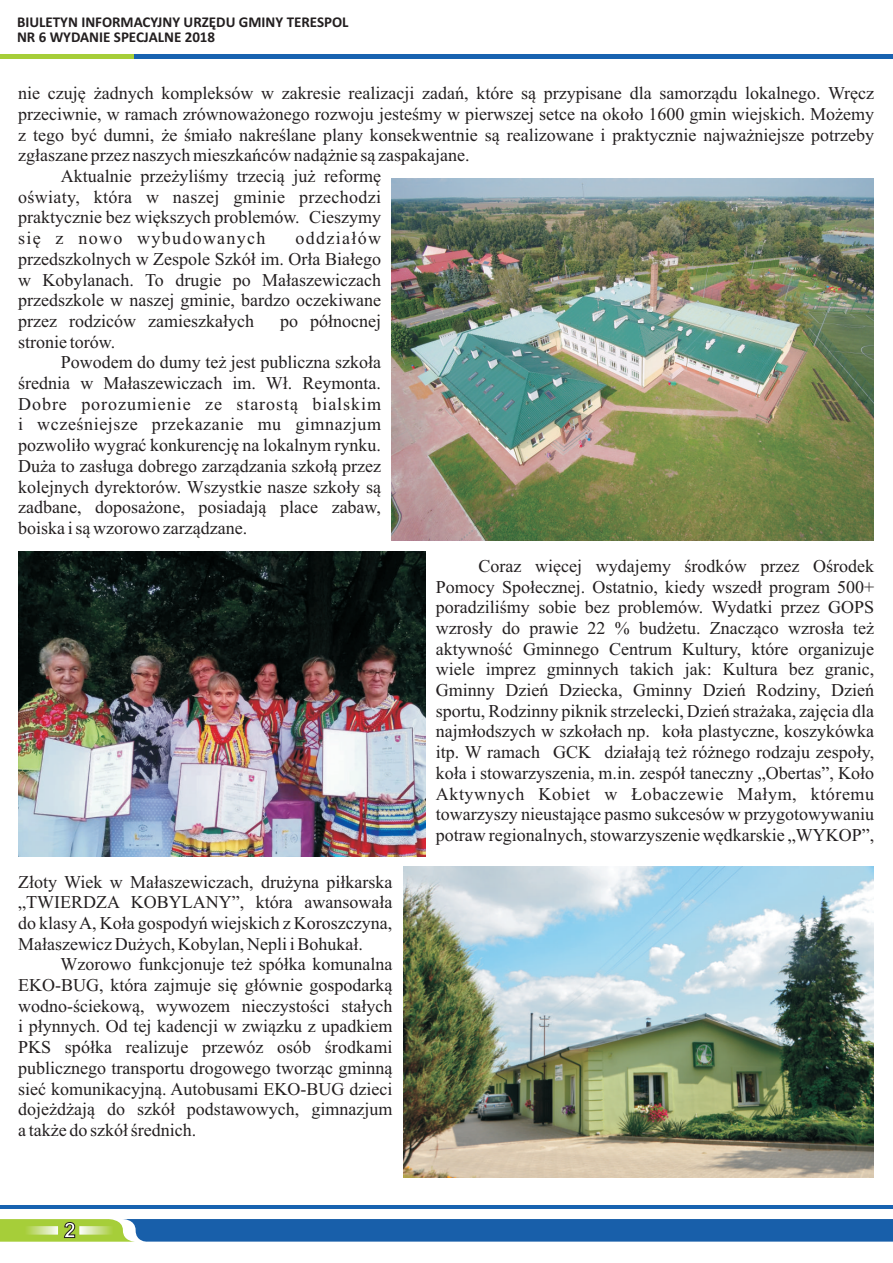
<style>
.page{position:relative;width:893px;height:1263px;background:#fff}
.page>*{position:absolute;margin:0;border:0;box-sizing:border-box;transform-origin:0 0}
.t1{font:18px/20.7px "Times New Roman";color:#231f20;text-align:justify}
.t2{font:18px "Times New Roman";letter-spacing:.02em;color:#231f20}
.t3{font:18px "Times New Roman";letter-spacing:.05em;color:#231f20}
.t4{font:18px "Times New Roman";letter-spacing:.03em;color:#231f20}
.t5{font:18px "Times New Roman";letter-spacing:.075em;color:#231f20}
.t6{font:700 15px/15px "Calibri";color:#231f20}
</style>
<div class="page">
<svg style="left:0;top:1219px;width:893px;height:23px;background:#2f70a0"></svg>
<svg style="left:24px;top:1226px;width:34px;height:8px"></svg>
<hr style="left:0;top:1205px;width:893px;height:4px;background:#1863b0">
<svg style="left:79px;top:1226px;width:34px;height:8px"></svg>
<hr style="left:134px;top:55px;width:759px;height:4px;background:#1863b0">
<hr style="left:0;top:55px;width:134px;height:4px;background:#a6ce39">
<img style="left:392px;top:179px;width:482px;height:361px">
<img style="left:18px;top:551px;width:407px;height:305px">
<img style="left:403px;top:866px;width:471px;height:312px">
<p class="t6" style="left:17px;top:15px;width:333px">BIULETYN INFORMACYJNY URZÊDU GMINY TERESPOL<br>NR 6 WYDANIE SPECJALNE 2018</p>
<p class="t1" style="left:18px;top:85px;width:857px">nie czujê ¿adnych kompleksów w zakresie realizacji zadañ, które s¹ przypisane dla samorz¹du lokalnego. Wrêcz</p>
<p class="t1" style="left:18px;top:105px;width:857px">przeciwnie, w ramach zrównowa¿onego rozwoju jesteœmy w pierwszej setce na oko³o 1600 gmin wiejskich. Mo¿emy</p>
<p class="t1" style="left:18px;top:126px;width:857px">z tego byæ dumni, ¿e œmia³o nakreœlane plany konsekwentnie s¹ realizowane i praktycznie najwa¿niejsze potrzeby</p>
<p class="t1" style="left:18px;top:147px;width:453px">zg³aszane przez naszych mieszkañców nad¹¿nie s¹ zaspakajane.</p>
<p class="t1" style="left:61px;top:167px;width:322px">Aktualnie prze¿yliœmy trzeci¹ ju¿ reformê</p>
<p class="t2" style="left:18px;top:190px;width:364px">oœwiaty, która w naszej gminie przechodzi</p>
<p class="t1" style="left:18px;top:209px;width:364px">praktycznie bez wiêkszych problemów. Cieszymy</p>
<p class="t5" style="left:18px;top:232px;width:249px">siê z nowo wybudowanych</p>
<p class="t1" style="left:18px;top:229px;width:364px;text-indent:277px">oddzia³ów przedszkolnych w Zespole Szkó³ im. Or³a Bia³ego w Kobylanach. To drugie po Ma³aszewiczach przedszkole w naszej gminie, bardzo oczekiwane przez rodziców zamieszka³ych</p>
<p class="t1" style="left:280px;top:312px;width:103px">po pó³nocnej</p>
<p class="t1" style="left:18px;top:333px;width:99px">stronie torów.</p>
<p class="t1" style="left:61px;top:354px;width:322px">Powodem do dumy te¿ jest publiczna szko³a</p>
<p class="t1" style="left:18px;top:374px;width:364px">œrednia w Ma³aszewiczach im. W³. Reymonta.</p>
<p class="t3" style="left:18px;top:397px;width:364px">Dobre porozumienie ze starost¹ bialskim</p>
<p class="t4" style="left:18px;top:418px;width:364px">i wczeœniejsze przekazanie mu gimnazjum</p>
<p class="t1" style="left:18px;top:436px;width:364px">pozwoli³o wygraæ konkurencjê na lokalnym rynku.</p>
<p class="t1" style="left:18px;top:457px;width:364px">Du¿a to zas³uga dobrego zarz¹dzania szko³¹ przez</p>
<p class="t1" style="left:18px;top:478px;width:364px">kolejnych dyrektorów. Wszystkie nasze szko³y s¹</p>
<p class="t1" style="left:18px;top:499px;width:364px">zadbane, doposa¿one, posiadaj¹ place zabaw,</p>
<p class="t1" style="left:18px;top:519px;width:231px">boiska i s¹ wzorowo zarz¹dzane.</p>
<p class="t1" style="left:18px;top:873px;width:376px">Z³oty Wiek w Ma³aszewiczach, dru¿yna pi³karska „TWIERDZA KOBYLANY”, która awansowa³a do klasy A, Ko³a gospodyñ wiejskich z Koroszczyna, Ma³aszewicz Du¿ych, Kobylan, Nepli i Bohuka³.</p>
<p class="t1" style="left:18px;top:956px;width:376px;text-indent:43px">Wzorowo funkcjonuje te¿ spó³ka komunalna EKO-BUG, która zajmuje siê g³ównie gospodark¹ wodno-œciekow¹, wywozem nieczystoœci sta³ych i p³ynnych. Od tej kadencji w zwi¹zku z upadkiem PKS spó³ka realizuje przewóz osób œrodkami publicznego transportu drogowego tworz¹c gminn¹ sieæ komunikacyjn¹. Autobusami EKO-BUG dzieci doje¿d¿aj¹ do szkó³ podstawowych, gimnazjum a tak¿e do szkó³ œrednich.</p>
<p class="t1" style="left:436px;top:557px;width:440px;text-indent:43px">Coraz wiêcej wydajemy œrodków przez Oœrodek Pomocy Spo³ecznej. Ostatnio, kiedy wszed³ program 500+ poradziliœmy sobie bez problemów. Wydatki przez GOPS wzros³y do prawie 22 % bud¿etu. Znacz¹co wzros³a te¿ aktywnoœæ Gminnego Centrum Kultury, które organizuje wiele imprez gminnych takich jak: Kultura bez granic, Gminny Dzieñ Dziecka, Gminny Dzieñ Rodziny, Dzieñ sportu, Rodzinny piknik strzelecki, Dzieñ stra¿aka, zajêcia dla najm³odszych w szko³ach np. ko³a plastyczne, koszykówka itp. W ramach GCK dzia³aj¹ te¿ ró¿nego rodzaju zespo³y, ko³a i stowarzyszenia, m.in. zespó³ taneczny „Obertas”, Ko³o Aktywnych Kobiet w £obaczewie Ma³ym, któremu towarzyszy nieustaj¹ce pasmo sukcesów w przygotowywaniu potraw regionalnych, stowarzyszenie wêdkarskie „WYKOP”,</p>
</div>
